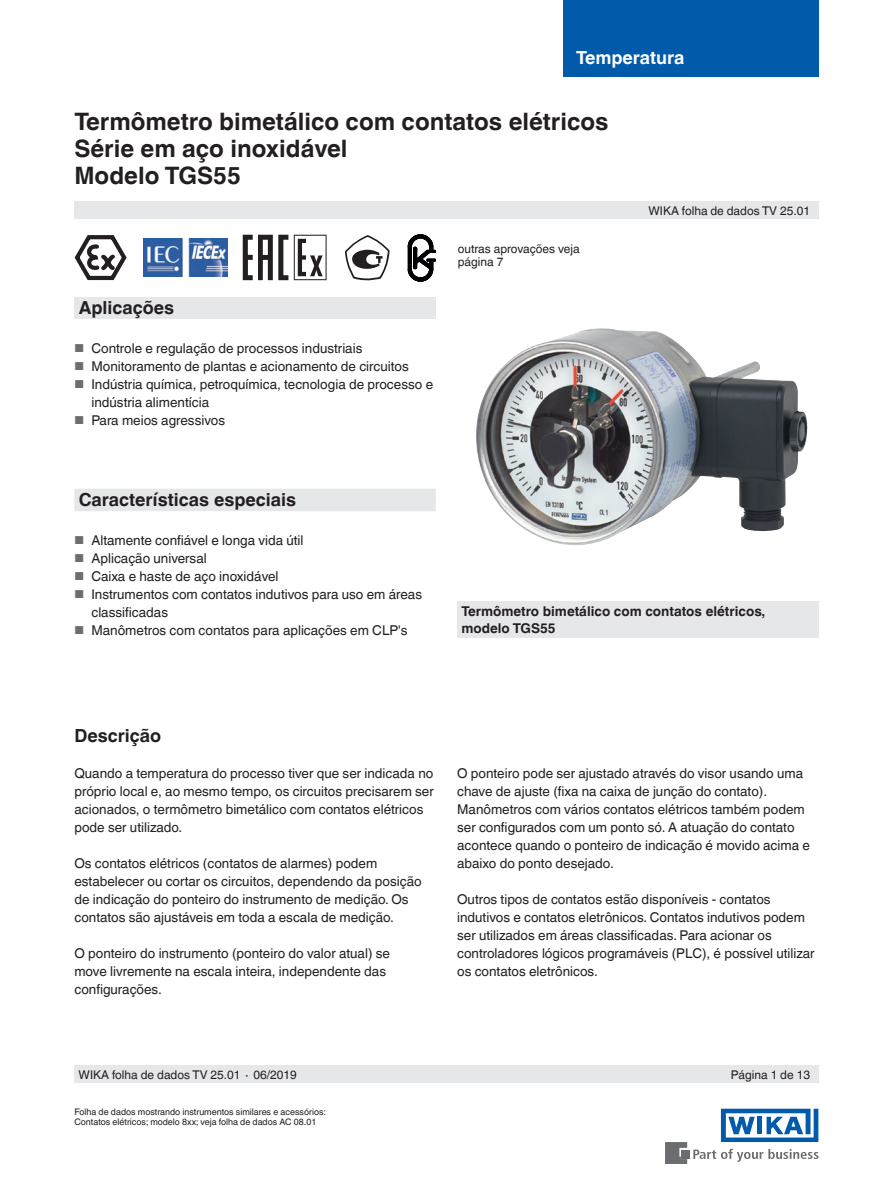
<style>
.page{position:relative;width:893px;height:1188px;background:#fff}
.page>*{position:absolute;margin:0;border:0;box-sizing:border-box;transform-origin:0 0}
.t1{font:700 24px/27px "Helvetica World";color:#231f20}
.t2{font:700 18px "Helvetica World";color:#231f20}
.t3{font:700 18px "Helvetica World";color:#fff}
.t4{font:13.5px/18px "Helvetica World";color:#231f20}
.t5{font:700 13.5px/18px "Helvetica World";color:#231f20}
.t6{font:12px/13.5px "Helvetica World";color:#231f20}
.t7{font:9px/10.5px "Helvetica World";color:#231f20}
.s1{font-size:11.55px;color:#6c6d70}
</style>
<div class="page">
<div style="left:74px;top:297px;width:362px;height:22px;background:#e6e7e9"></div>
<div style="left:74px;top:202px;width:745px;height:17px;background:#e6e7e9"></div>
<div style="left:74px;top:1066px;width:745px;height:17px;background:#e6e7e9"></div>
<svg style="left:693px;top:1149px;width:126px;height:13px"></svg>
<div style="left:682px;top:1150px;width:8px;height:8px;background:#6c6d70"></div>
<svg style="left:665px;top:1142px;width:22px;height:22px"></svg>
<svg style="left:721px;top:1109px;width:97px;height:33px"></svg>
<div style="left:563px;top:0;width:256px;height:77px;background:#015aaa"></div>
<div style="left:74px;top:489px;width:362px;height:22px;background:#e6e7e9"></div>
<div style="left:457px;top:602px;width:362px;height:36px;background:#e6e7e9"></div>
<img style="left:476px;top:328px;width:331px;height:217px">
<svg style="left:74px;top:235px;width:53px;height:46px"></svg>
<svg style="left:243px;top:235px;width:45px;height:45px"></svg>
<svg style="left:294px;top:235px;width:33px;height:45px"></svg>
<svg style="left:345px;top:235px;width:44px;height:46px"></svg>
<svg style="left:408px;top:235px;width:28px;height:46px"></svg>
<img style="left:144px;top:238px;width:84px;height:39px">
<h2 class="t3" style="left:576px;top:47px;width:110px">Temperatura</h2>
<h1 class="t1" style="left:74px;top:108px;width:536px">Termômetro bimetálico com contatos elétricos<br>Série em aço inoxidável<br>Modelo TGS55</h1>
<h2 class="t2" style="left:79px;top:297px;width:97px">Aplicações</h2>
<p class="t4" style="left:74px;top:339px;width:290px"><span class="s1">■</span> Controle e regulação de processos industriais</p>
<p class="t4" style="left:74px;top:357px;width:336px"><span class="s1">■</span> Monitoramento de plantas e acionamento de circuitos</p>
<p class="t4" style="left:91px;top:375px;width:343px;text-indent:-17px"><span class="s1">■</span> Indústria química, petroquímica, tecnologia de processo e indústria alimentícia</p>
<p class="t4" style="left:74px;top:411px;width:152px"><span class="s1">■</span> Para meios agressivos</p>
<p class="t6" style="left:458px;top:242px;width:123px">outras aprovações veja página 7</p>
<p class="t6" style="left:648px;top:204px;width:163px">WIKA folha de dados TV 25.01</p>
<h2 class="t2" style="left:79px;top:489px;width:219px">Características especiais</h2>
<p class="t4" style="left:74px;top:531px;width:231px"><span class="s1">■</span> Altamente confiável e longa vida útil</p>
<p class="t4" style="left:74px;top:549px;width:134px"><span class="s1">■</span> Aplicação universal</p>
<p class="t4" style="left:74px;top:567px;width:206px"><span class="s1">■</span> Caixa e haste de aço inoxidável</p>
<p class="t4" style="left:91px;top:585px;width:332px;text-indent:-17px"><span class="s1">■</span> Instrumentos com contatos indutivos para uso em áreas classificadas</p>
<p class="t4" style="left:74px;top:621px;width:335px"><span class="s1">■</span> Manômetros com contatos para aplicações em CLP's</p>
<p class="t5" style="left:461px;top:602px;width:305px">Termômetro bimetálico com contatos elétricos, modelo TGS55</p>
<h2 class="t2" style="left:74px;top:726px;width:88px">Descrição</h2>
<p class="t4" style="left:74px;top:765px;width:361px">Quando a temperatura do processo tiver que ser indicada no próprio local e, ao mesmo tempo, os circuitos precisarem ser acionados, o termômetro bimetálico com contatos elétricos pode ser utilizado.</p>
<p class="t4" style="left:74px;top:855px;width:349px">Os contatos elétricos (contatos de alarmes) podem estabelecer ou cortar os circuitos, dependendo da posição de indicação do ponteiro do instrumento de medição. Os contatos são ajustáveis em toda a escala de medição.</p>
<p class="t4" style="left:74px;top:945px;width:317px">O ponteiro do instrumento (ponteiro do valor atual) se move livremente na escala inteira, independente das configurações.</p>
<p class="t4" style="left:457px;top:764px;width:354px">O ponteiro pode ser ajustado através do visor usando uma chave de ajuste (fixa na caixa de junção do contato).<br>Manômetros com vários contatos elétricos também podem ser configurados com um ponto só. A atuação do contato acontece quando o ponteiro de indicação é movido acima e abaixo do ponto desejado.</p>
<p class="t4" style="left:457px;top:890px;width:359px">Outros tipos de contatos estão disponíveis - contatos indutivos e contatos eletrônicos. Contatos indutivos podem ser utilizados em áreas classificadas. Para acionar os controladores lógicos programáveis (PLC), é possível utilizar os contatos eletrônicos.</p>
<p class="t6" style="left:79px;top:1068px;width:220px">WIKA folha de dados TV 25.01 ∙ 06/2019</p>
<p class="t6" style="left:731px;top:1068px;width:81px">Página 1 de 13</p>
<p class="t7" style="left:74px;top:1107px;width:253px">Folha de dados mostrando instrumentos similares e acessórios:<br>Contatos elétricos; modelo 8xx; veja folha de dados AC 08.01</p>
</div>
